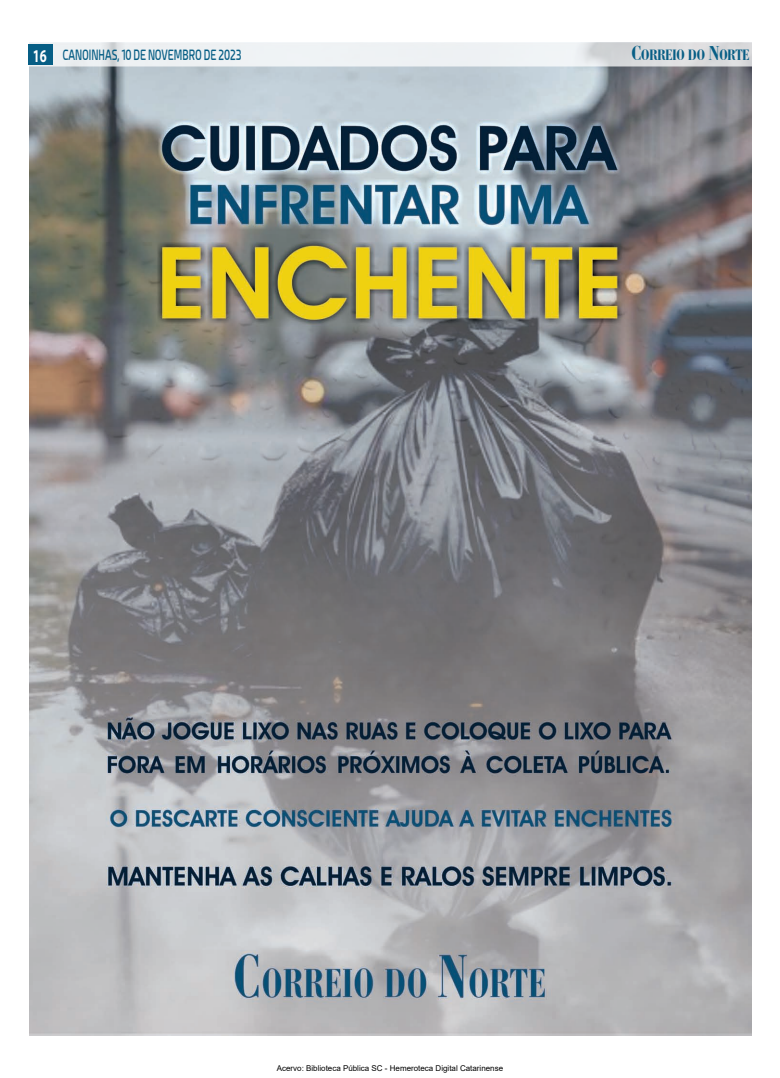
<style>
.page{position:relative;width:780px;height:1078px;background:#fff}
.page>*{position:absolute;margin:0;border:0;box-sizing:border-box;transform-origin:0 0}
.t1{font:700 condensed 15.6px "Bauer Bodoni BT";color:#075e85}
.t2{font:600 14px "Esphimere";color:#075e85;scale:.7 1}
.t3{font:8px "Arial";color:#000}
.s1{font-family:"Myriad Pro";font-weight:700;font-size:18px;color:#fff}
.s2{font-size:20.7px}
</style>
<div class="page">
<img style="left:29px;top:66px;width:722px;height:969px">
<svg style="left:28px;top:43px;width:723px;height:23px"></svg>
<div style="left:28px;top:45px;width:25px;height:20px;background:#075e85"></div>
<p class="t2" style="left:33px;top:46px;width:300px"><span class="s1">16</span> CANOINHAS, 10 DE NOVEMBRO DE 2023</p>
<p class="t1" style="left:631px;top:45px;width:120px"><span class="s2">C</span>ORREIO DO <span class="s2">N</span>ORTE</p>
<p class="t3" style="left:277px;top:1062px;width:228px">Acervo: Biblioteca Pública SC - Hemeroteca Digital Catarinense</p>
</div>
